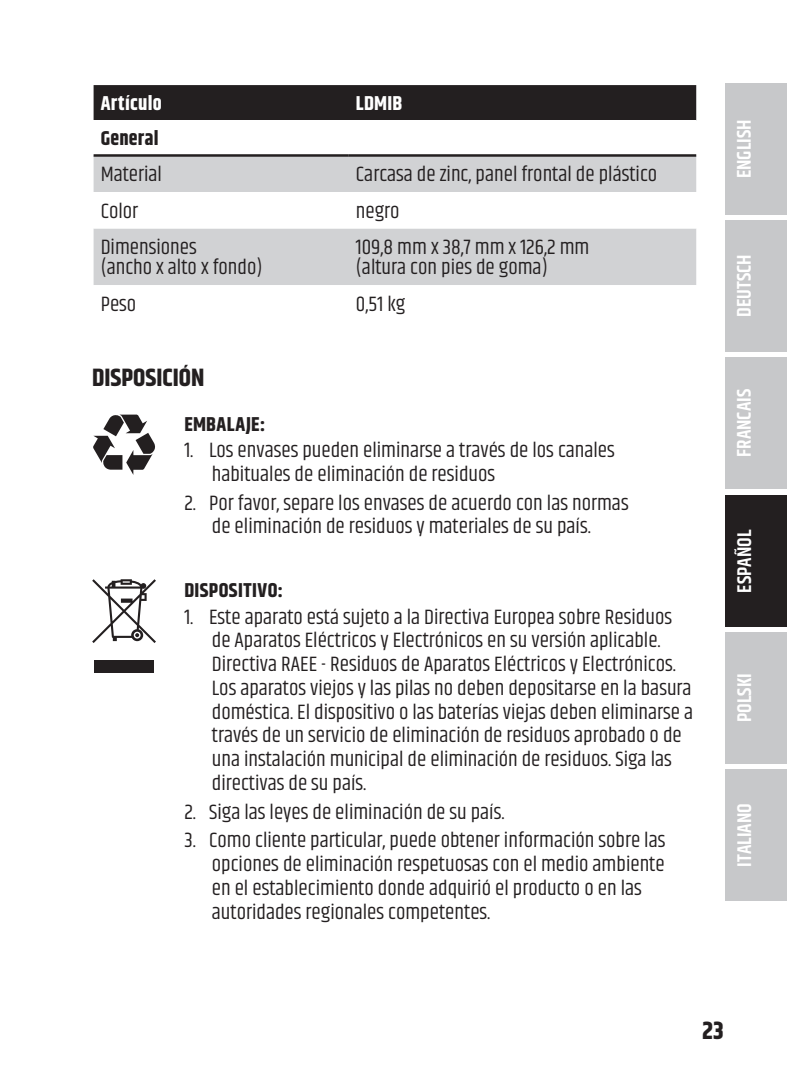
<style>
.page{position:relative;width:787px;height:1092px;background:#fff}
.page>*{position:absolute;margin:0;border:0;box-sizing:border-box;transform-origin:0 0}
.t1{font:700 25px "Khand";color:#231f20}
.t2{font:21.25px/23.8px "Khand";color:#231f20}
.t3{font:600 20px "Khand";color:#fff}
.t4{font:700 20px "Khand";letter-spacing:.02em;color:#231f20}
.t5{font:700 20px "Khand";letter-spacing:.015em;color:#fff}
</style>
<div class="page">
<div style="left:725px;top:220px;width:62px;height:131px;background:#c7c8ca"></div>
<div style="left:725px;top:357px;width:62px;height:131px;background:#c7c8ca"></div>
<div style="left:725px;top:495px;width:62px;height:131px;background:#231f20"></div>
<div style="left:725px;top:632px;width:62px;height:131px;background:#c7c8ca"></div>
<div style="left:725px;top:769px;width:62px;height:131px;background:#c7c8ca"></div>
<div style="left:725px;top:83px;width:62px;height:131px;background:#c7c8ca"></div>
<div style="left:94px;top:85px;width:602px;height:35px;background:#231f20"></div>
<div style="left:94px;top:157px;width:602px;height:35px;background:#d1d2d4"></div>
<div style="left:94px;top:228px;width:602px;height:57px;background:#d1d2d4"></div>
<hr style="left:94px;top:154px;width:255px;height:3px;background:#231f20">
<hr style="left:349px;top:154px;width:347px;height:3px;background:#231f20">
<svg style="left:93px;top:414px;width:62px;height:61px"></svg>
<svg style="left:92px;top:579px;width:64px;height:64px"></svg>
<div style="left:94px;top:660px;width:60px;height:13px;background:#231f20"></div>
<p class="t5" style="left:101px;top:89px;width:63px">Artículo</p>
<p class="t5" style="left:356px;top:89px;width:48px">LDMIB</p>
<p class="t4" style="left:101px;top:124px;width:59px">General</p>
<p class="t2" style="left:101px;top:164px;width:63px">Material</p>
<p class="t2" style="left:356px;top:164px;width:303px">Carcasa de zinc, panel frontal de plástico</p>
<p class="t2" style="left:101px;top:200px;width:39px">Color</p>
<p class="t2" style="left:356px;top:200px;width:45px">negro</p>
<p class="t2" style="left:101px;top:238px;width:163px;line-height:20px">Dimensiones<br>(ancho x alto x fondo)</p>
<p class="t2" style="left:356px;top:238px;width:235px;line-height:20px">109,8 mm x 38,7 mm x 126,2 mm (altura con pies de goma)</p>
<p class="t2" style="left:101px;top:293px;width:37px">Peso</p>
<p class="t2" style="left:356px;top:293px;width:51px">0,51 kg</p>
<p class="t1" style="left:92px;top:359px;width:114px">DISPOSICIÓN</p>
<p class="t4" style="left:184px;top:410px;width:82px">EMBALAJE:</p>
<p class="t2" style="left:212px;top:439px;width:404px;text-indent:-27px">1. Los envases pueden eliminarse a través de los canales habituales de eliminación de residuos</p>
<p class="t2" style="left:184px;top:492px;width:446px;text-align:center">2. Por favor, separe los envases de acuerdo con las normas de eliminación de residuos y materiales de su país.</p>
<p class="t4" style="left:184px;top:576px;width:100px">DISPOSITIVO:</p>
<p class="t2" style="left:212px;top:606px;width:483px;text-indent:-27px">1. Este aparato está sujeto a la Directiva Europea sobre Residuos de Aparatos Eléctricos y Electrónicos en su versión aplicable.<br>Directiva RAEE - Residuos de Aparatos Eléctricos y Electrónicos.<br>Los aparatos viejos y las pilas no deben depositarse en la basura doméstica. El dispositivo o las baterías viejas deben eliminarse a través de un servicio de eliminación de residuos aprobado o de una instalación municipal de eliminación de residuos. Siga las directivas de su país.</p>
<p class="t2" style="left:184px;top:801px;width:320px">2. Siga las leyes de eliminación de su país.</p>
<p class="t2" style="left:212px;top:829px;width:455px;text-indent:-27px">3. Como cliente particular, puede obtener información sobre las opciones de eliminación respetuosas con el medio ambiente en el establecimiento donde adquirió el producto o en las autoridades regionales competentes.</p>
<p class="t3" style="left:731px;top:178px;width:60px;rotate:-90deg">ENGLISH</p>
<p class="t3" style="left:731px;top:317px;width:64px;rotate:-90deg">DEUTSCH</p>
<p class="t3" style="left:731px;top:456px;width:69px;rotate:-90deg">FRANCAIS</p>
<p class="t3" style="left:731px;top:592px;width:64px;rotate:-90deg">ESPAÑOL</p>
<p class="t3" style="left:731px;top:722px;width:50px;rotate:-90deg">POLSKI</p>
<p class="t3" style="left:731px;top:866px;width:65px;rotate:-90deg">ITALIANO</p>
<p class="t1" style="left:702px;top:1012px;width:23px">23</p>
</div>
